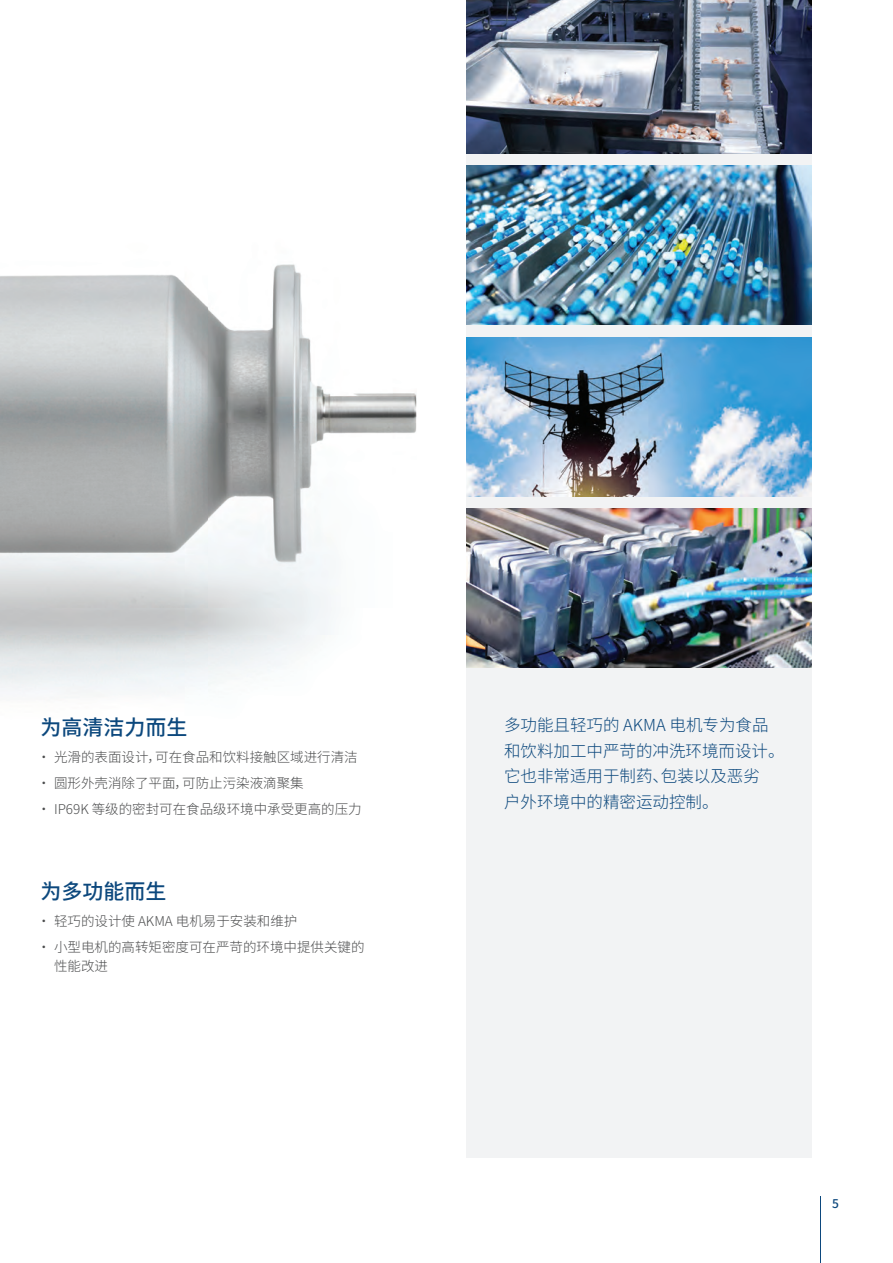
<style>
.page{position:relative;width:893px;height:1263px;background:#fff}
.page>*{position:absolute;margin:0;border:0;box-sizing:border-box;transform-origin:0 0}
.t1{font:500 21px "Noto Sans SC";color:#0c487d}
.t2{font:300 16.5px/25.5px "Noto Sans SC";color:#0c487d}
.t3{font:300 13.5px/26.2px "Noto Sans SC";color:#4b4c4d}
.t4{font:500 12px "Noto Sans SC";color:#0c487d}
</style>
<div class="page">
<hr style="left:821px;top:1197px;width:1px;height:66px;background:#0c487d">
<img style="left:0;top:264px;width:417px;height:430px">
<div style="left:466px;top:0;width:346px;height:1158px;background:#f2f3f4"></div>
<img style="left:466px;top:337px;width:346px;height:159px">
<img style="left:466px;top:166px;width:346px;height:159px">
<img style="left:466px;top:509px;width:346px;height:159px">
<img style="left:466px;top:0;width:346px;height:153px">
<h1 class="t1" style="left:40px;top:716px;width:148px">为高清洁力而生</h1>
<p class="t3" style="left:37px;top:744px;width:326px">· 光滑的表面设计，可在食品和饮料接触区域进行清洁· 圆形外壳消除了平面，可防止污染液滴聚集<br>· IP69K 等级的密封可在食品级环境中承受更高的压力</p>
<h1 class="t1" style="left:40px;top:880px;width:127px">为多功能而生</h1>
<p class="t3" style="left:37px;top:908px;width:329px">· 轻巧的设计使 AKMA 电机易于安装和维护<br>· 小型电机的高转矩密度可在严苛的环境中提供关键的</p>
<p class="t3" style="left:54px;top:954px;width:55px">性能改进</p>
<p class="t2" style="left:504px;top:713px;width:282px">多功能且轻巧的 AKMA 电机专为食品和饮料加工中严苛的冲洗环境而设计。它也非常适用于制药、包装以及恶劣<br>户外环境中的精密运动控制。</p>
<p class="t4" style="left:832px;top:1196px;width:8px">5</p>
</div>
